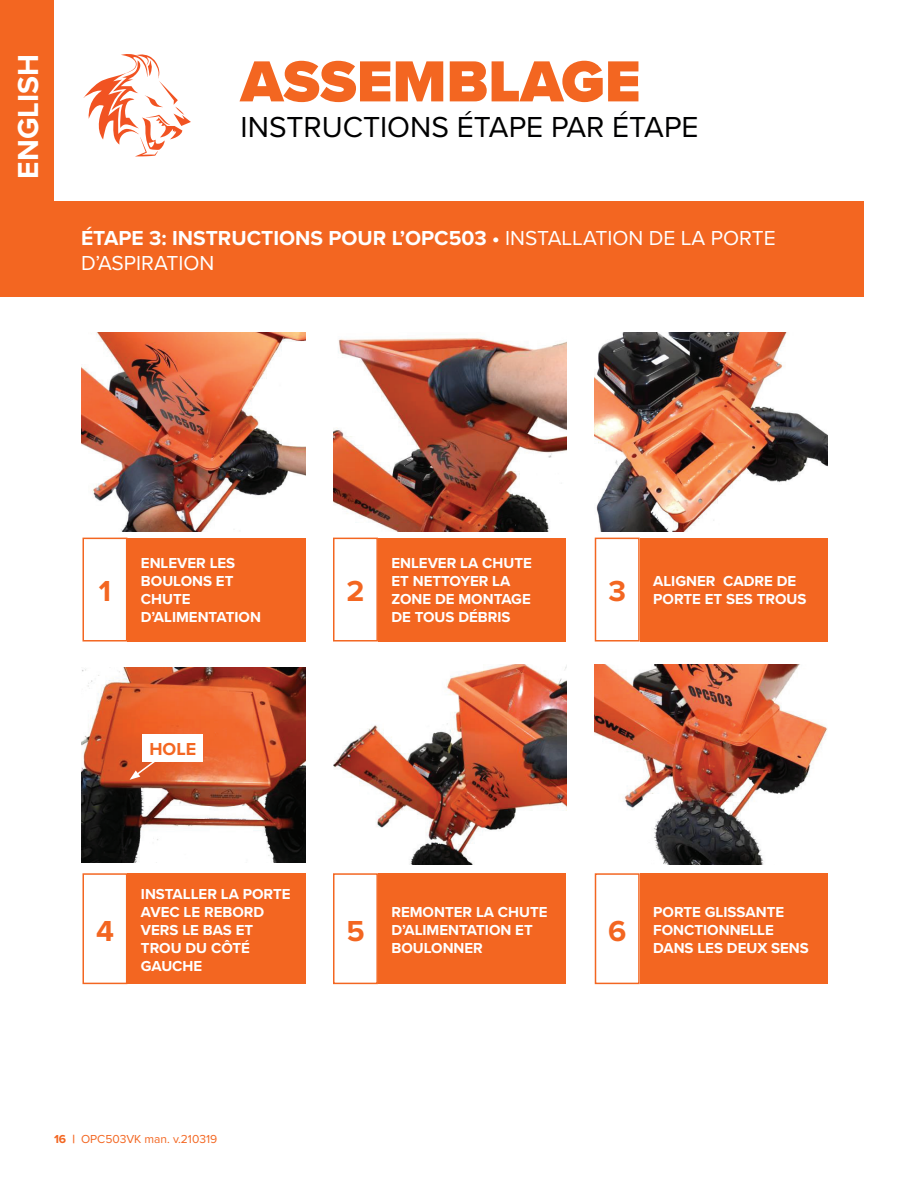
<style>
.page{position:relative;width:918px;height:1188px;background:#fff}
.page>*{position:absolute;margin:0;border:0;box-sizing:border-box;transform-origin:0 0}
.t1{font:900 60px "Proxima Nova";color:#f36621}
.t2{font:30px "Proxima Nova";color:#000001}
.t3{font:700 30px "Proxima Nova";color:#fff}
.t4{font:700 30px "Proxima Nova";color:#f36621}
.t5{font:21px/25.2px "Proxima Nova";color:#fff}
.t6{font:700 18px "Proxima Nova";color:#f36621}
.t7{font:700 15px/18px "Proxima Nova";color:#fff}
.t8{font:12px "Proxima Nova";color:#f36621}
.s1{font-weight:700}
</style>
<div class="page">
<div style="left:0;top:0;width:54px;height:233px;background:#f36621"></div>
<svg style="left:84px;top:54px;width:107px;height:102px"></svg>
<div style="left:0;top:201px;width:864px;height:96px;background:#f36621"></div>
<img style="left:81px;top:332px;width:225px;height:200px">
<img style="left:334px;top:337px;width:233px;height:195px">
<img style="left:595px;top:332px;width:232px;height:200px">
<img style="left:81px;top:667px;width:225px;height:195px">
<img style="left:334px;top:665px;width:233px;height:200px">
<img style="left:595px;top:665px;width:232px;height:200px">
<div style="left:127px;top:538px;width:179px;height:104px;background:#f36621"></div>
<div style="left:127px;top:873px;width:179px;height:111px;background:#f36621"></div>
<div style="left:378px;top:538px;width:188px;height:104px;background:#f36621"></div>
<div style="left:378px;top:873px;width:188px;height:111px;background:#f36621"></div>
<div style="left:640px;top:538px;width:188px;height:104px;background:#f36621"></div>
<div style="left:640px;top:873px;width:188px;height:111px;background:#f36621"></div>
<div style="left:82px;top:538px;width:45px;height:104px;border:2px solid #f36621"></div>
<div style="left:82px;top:873px;width:45px;height:111px;border:2px solid #f36621"></div>
<div style="left:333px;top:538px;width:45px;height:104px;border:2px solid #f36621"></div>
<div style="left:333px;top:873px;width:45px;height:111px;border:2px solid #f36621"></div>
<div style="left:595px;top:538px;width:45px;height:104px;border:2px solid #f36621"></div>
<div style="left:595px;top:873px;width:45px;height:111px;border:2px solid #f36621"></div>
<svg style="left:130px;top:746px;width:45px;height:34px"></svg>
<div style="left:143px;top:734px;width:60px;height:28px;background:#fff"></div>
<h2 class="t3" style="left:6px;top:179px;width:126px;rotate:-90deg">ENGLISH</h2>
<h1 class="t1" style="left:241px;top:37px;width:402px">ASSEMBLAGE</h1>
<h2 class="t2" style="left:241px;top:105px;width:460px">INSTRUCTIONS ÉTAPE PAR ÉTAPE</h2>
<h3 class="t5" style="left:81px;top:225px;width:696px"><span class="s1">ÉTAPE 3: INSTRUCTIONS POUR L’OPC503 •</span> INSTALLATION DE LA PORTE<br>D’ASPIRATION</h3>
<h2 class="t4" style="left:99px;top:569px;width:14px">1</h2>
<p class="t7" style="left:141px;top:554px;width:122px">ENLEVER LES<br>BOULONS ET<br>CHUTE<br>D’ALIMENTATION</p>
<p class="t6" style="left:149px;top:735px;width:48px">HOLE</p>
<h2 class="t4" style="left:96px;top:908px;width:19px">4</h2>
<p class="t7" style="left:141px;top:884px;width:151px">INSTALLER LA PORTE<br>AVEC LE REBORD<br>VERS LE BAS ET<br>TROU DU CÔTÉ<br>GAUCHE</p>
<h2 class="t4" style="left:346px;top:569px;width:19px">2</h2>
<p class="t7" style="left:391px;top:554px;width:142px">ENLEVER LA CHUTE<br>ET NETTOYER LA<br>ZONE DE MONTAGE<br>DE TOUS DÉBRIS</p>
<h2 class="t4" style="left:346px;top:908px;width:20px">5</h2>
<p class="t7" style="left:391px;top:902px;width:158px">REMONTER LA CHUTE<br>D’ALIMENTATION ET<br>BOULONNER</p>
<h2 class="t4" style="left:608px;top:569px;width:19px">3</h2>
<p class="t7" style="left:653px;top:572px;width:155px">ALIGNER CADRE DE<br>PORTE ET SES TROUS</p>
<h2 class="t4" style="left:608px;top:908px;width:20px">6</h2>
<p class="t7" style="left:653px;top:902px;width:157px">PORTE GLISSANTE<br>FONCTIONNELLE<br>DANS LES DEUX SENS</p>
<p class="t8" style="left:54px;top:1131px;width:165px"><span class="s1">16 |</span> OPC503VK man. v.210319</p>
</div>
